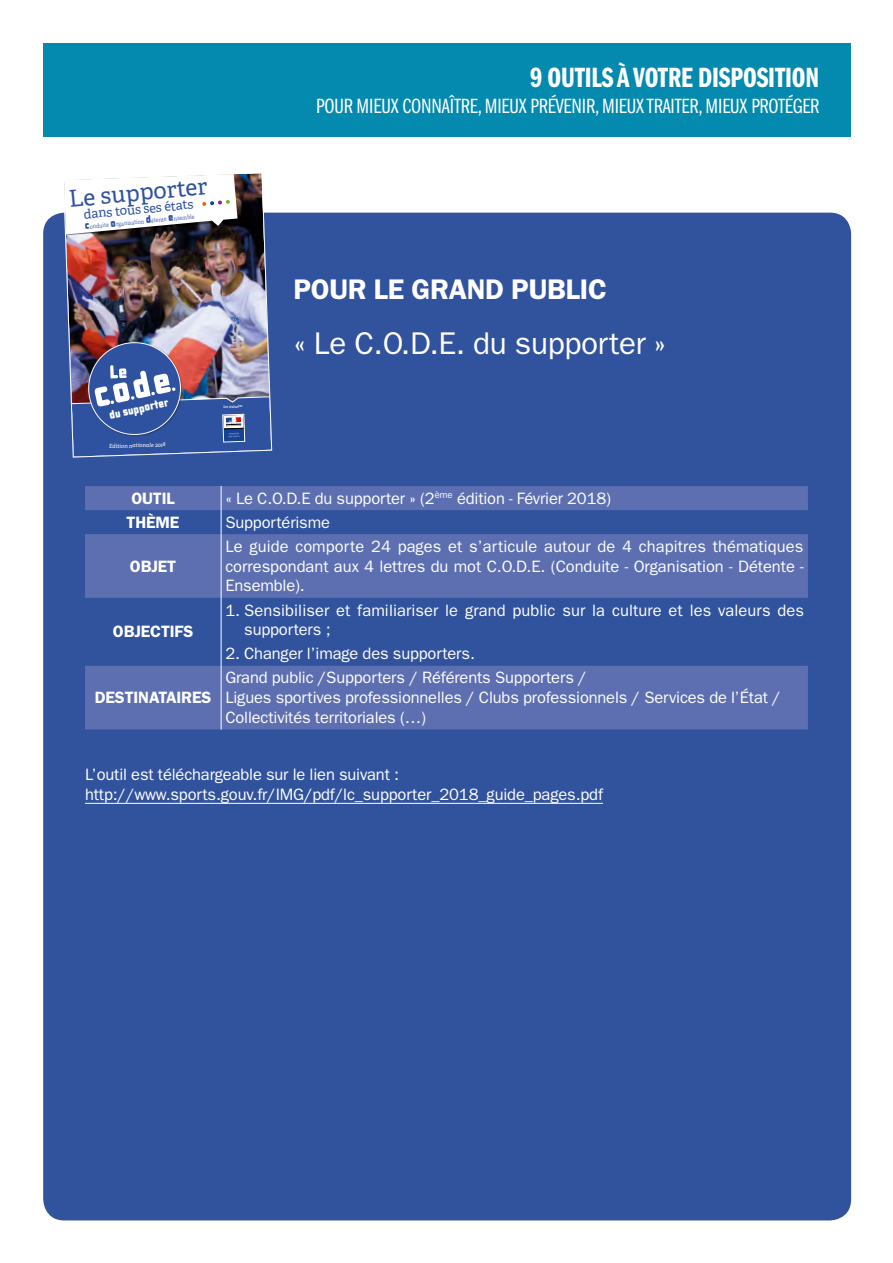
<style>
.page{position:relative;width:893px;height:1263px;background:#fff}
.page>*{position:absolute;margin:0;border:0;box-sizing:border-box;transform-origin:0 0}
.t1{font:31.5px "ITC Franklin Gothic Std";letter-spacing:-.01em;color:#fff}
.t2{font:28.8px "ITC Franklin Gothic Std Dm Cp";letter-spacing:-.005em;color:#fff}
.t3{font:600 28.5px "ITC Franklin Gothic Std";letter-spacing:-.01em;color:#fff}
.t4{font:23.25px "Adelle";color:#2f52a0}
.t5{font:21.3px "ITC Franklin Gothic Std Bk Cp";letter-spacing:-.005em;color:#fff}
.t6{font:16.5px/19.8px "ITC Franklin Gothic Std";letter-spacing:-.01em;color:#fff}
.t7{font:600 16.5px "ITC Franklin Gothic Std";letter-spacing:-.01em;color:#fff}
.t8{font:13.05px "Adelle";color:#2f52a0}
.t9{font:12.15px "DBXL Nightfever Normal";color:#fff}
.t10{font:6px "Adelle Condensed Lt";color:#2f52a0}
.t11{font:italic 5.55px "Adelle";color:#fff}
.t12{font:500 3.75px "Acumin Pro Cond";color:#fff}
</style>
<div class="page">
<div style="left:43px;top:43px;width:808px;height:94px;background:#048aaf"></div>
<div style="left:43px;top:213px;width:808px;height:1007px;background:#31529d;border-radius:21px"></div>
<hr style="left:85px;top:803px;width:518px;height:1px;background:#fff">
<svg style="left:85px;top:486px;width:723px;height:243px;fill:#5d6fb1"></svg>
<svg style="left:221px;top:506px;width:1px;height:28px"></svg>
<hr style="left:221px;top:534px;width:1px;height:64px;background:#fff">
<hr style="left:221px;top:598px;width:1px;height:68px;background:#fff">
<hr style="left:221px;top:666px;width:1px;height:63px;background:#fff">
<img style="left:63px;top:173px;width:210px;height:333px">
<svg style="left:64px;top:173px;width:178px;height:63px"></svg>
<h3 class="t4" style="left:68px;top:181px;width:140px;rotate:-5deg">Le supporter</h3>
<p class="t8" style="left:83px;top:205px;width:112px;rotate:-6deg">dans tous ses états</p>
<p class="t10" style="left:90px;top:222px;width:20px;rotate:-5deg">onduite</p>
<p class="t10" style="left:116px;top:220px;width:30px;rotate:-5deg">rganisation</p>
<p class="t10" style="left:151px;top:216px;width:17px;rotate:-5deg">étente</p>
<p class="t10" style="left:174px;top:214px;width:22px;rotate:-5deg">nsemble</p>
<p class="t9" style="left:108px;top:408px;width:62px;rotate:-12deg">du supporter</p>
<p class="t11" style="left:109px;top:442px;width:58px;rotate:-2deg">Edition nationale 2018</p>
<p class="t12" style="left:223px;top:404px;width:21px;rotate:-2deg">Une réalisation</p>
<h2 class="t2" style="left:530px;top:62px;width:291px">9 OUTILS À VOTRE DISPOSITION</h2>
<p class="t5" style="left:316px;top:94px;width:505px">POUR MIEUX CONNAÎTRE, MIEUX PRÉVENIR, MIEUX TRAITER, MIEUX PROTÉGER</p>
<h3 class="t3" style="left:293px;top:273px;width:315px">POUR LE GRAND PUBLIC</h3>
<h1 class="t1" style="left:293px;top:325px;width:375px">« Le C.O.D.E. du supporter »</h1>
<p class="t7" style="left:131px;top:488px;width:45px">OUTIL</p>
<p class="t6" style="left:225px;top:488px;width:387px">« Le C.O.D.E du supporter » (2<sup>ème</sup> édition - Février 2018)</p>
<p class="t7" style="left:127px;top:512px;width:54px">THÈME</p>
<p class="t6" style="left:225px;top:512px;width:106px">Supportérisme</p>
<p class="t7" style="left:130px;top:556px;width:48px">OBJET</p>
<p class="t6" style="left:225px;top:536px;width:580px;text-align:justify">Le guide comporte 24 pages et s’articule autour de 4 chapitres thématiques correspondant aux 4 lettres du mot C.O.D.E. (Conduite - Organisation - Détente - Ensemble).</p>
<p class="t7" style="left:113px;top:622px;width:82px">OBJECTIFS</p>
<p class="t7" style="left:95px;top:688px;width:118px">DESTINATAIRES</p>
<p class="t6" style="left:244px;top:600px;width:561px;text-indent:-19px">1. Sensibiliser et familiariser le grand public sur la culture et les valeurs des supporters ;</p>
<p class="t6" style="left:225px;top:644px;width:251px">2. Changer l’image des supporters.</p>
<p class="t6" style="left:225px;top:668px;width:557px">Grand public /Supporters / Référents Supporters /<br>Ligues sportives professionnelles / Clubs professionnels / Services de l’État /<br>Collectivités territoriales (…)</p>
<p class="t6" style="left:85px;top:765px;width:519px">L’outil est téléchargeable sur le lien suivant : http://www.sports.gouv.fr/IMG/pdf/lc_supporter_2018_guide_pages.pdf</p>
</div>
